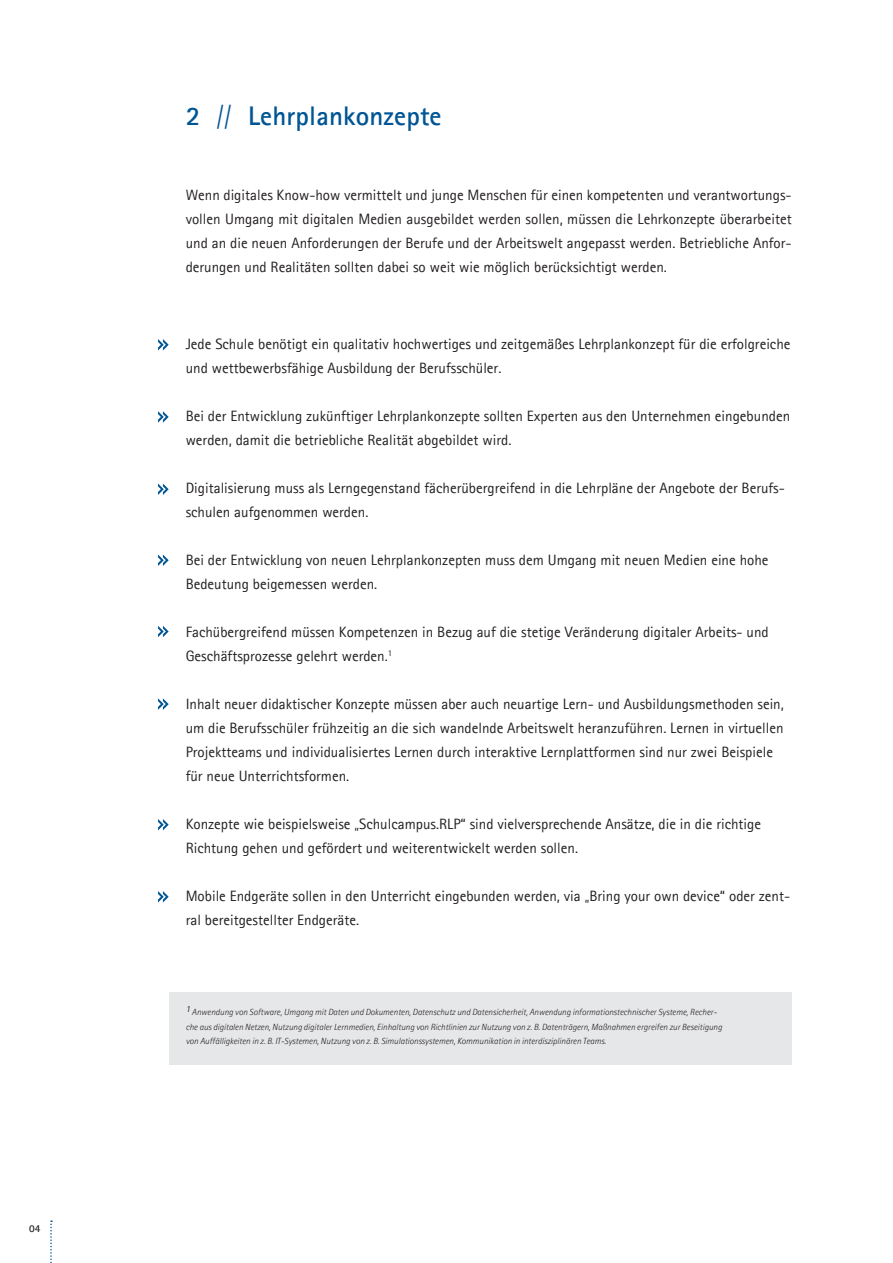
<style>
.page{position:relative;width:893px;height:1263px;background:#fff}
.page>*{position:absolute;margin:0;border:0;box-sizing:border-box;transform-origin:0 0}
.t1{font:700 27px "Agfa Rotis Sans Serif";letter-spacing:.005em;color:#005595}
.t2{font:15px/24px "Agfa Rotis Sans Serif";color:#231f20}
.t3{font:700 10.5px "Agfa Rotis Sans Serif";color:#231f20}
.t4{font:italic 300 9px/14.7px "Agfa Rotis Sans Serif";color:#231f20}
.s1{font-weight:300}
</style>
<div class="page">
<svg style="left:50px;top:1220px;width:2px;height:43px"></svg>
<svg style="left:158px;top:339px;width:11px;height:11px"></svg>
<svg style="left:158px;top:411px;width:11px;height:12px"></svg>
<svg style="left:158px;top:483px;width:11px;height:12px"></svg>
<svg style="left:158px;top:554px;width:11px;height:12px"></svg>
<svg style="left:158px;top:626px;width:11px;height:11px"></svg>
<svg style="left:158px;top:698px;width:11px;height:12px"></svg>
<svg style="left:158px;top:819px;width:11px;height:11px"></svg>
<svg style="left:158px;top:891px;width:11px;height:11px"></svg>
<div style="left:169px;top:992px;width:623px;height:73px;background:#e6e7e9"></div>
<p class="t3" style="left:29px;top:1222px;width:13px">04</p>
<p class="t1" style="left:186px;top:99px;width:257px">2 <span class="s1">//</span> Lehrplankonzepte</p>
<p class="t2" style="left:186px;top:183px;width:607px;text-align:justify">Wenn digitales Know-how vermittelt und junge Menschen für einen kompetenten und verantwortungs&shy;vollen Umgang mit digitalen Medien ausgebildet werden sollen, müssen die Lehrkonzepte überarbeitet und an die neuen Anforderungen der Berufe und der Arbeitswelt angepasst werden. Betriebliche Anfor&shy;derungen und Realitäten sollten dabei so weit wie möglich berücksichtigt werden.</p>
<p class="t2" style="left:186px;top:332px;width:606px">Jede Schule benötigt ein qualitativ hochwertiges und zeitgemäßes Lehrplankonzept für die erfolgreiche und wettbewerbsfähige Ausbildung der Berufsschüler.</p>
<p class="t2" style="left:186px;top:404px;width:606px">Bei der Entwicklung zukünftiger Lehrplankonzepte sollten Experten aus den Unternehmen eingebunden werden, damit die betriebliche Realität abgebildet wird.</p>
<p class="t2" style="left:186px;top:476px;width:601px">Digitalisierung muss als Lerngegenstand fächerübergreifend in die Lehrpläne der Angebote der Berufs&shy;schulen aufgenommen werden.</p>
<p class="t2" style="left:186px;top:548px;width:584px">Bei der Entwicklung von neuen Lehrplankonzepten muss dem Umgang mit neuen Medien eine hohe<br>Bedeutung beigemessen werden.</p>
<p class="t2" style="left:186px;top:620px;width:585px">Fachübergreifend müssen Kompetenzen in Bezug auf die stetige Veränderung digitaler Arbeits- und<br>Geschäftsprozesse gelehrt werden.<sup>1</sup></p>
<p class="t2" style="left:186px;top:692px;width:600px">Inhalt neuer didaktischer Konzepte müssen aber auch neuartige Lern- und Ausbildungsmethoden sein, um die Berufsschüler frühzeitig an die sich wandelnde Arbeitswelt heranzuführen. Lernen in virtuellen Projektteams und individualisiertes Lernen durch interaktive Lernplattformen sind nur zwei Beispiele für neue Unterrichtsformen.</p>
<p class="t2" style="left:186px;top:812px;width:577px">Konzepte wie beispielsweise „Schulcampus.RLP“ sind vielversprechende Ansätze, die in die richtige<br>Richtung gehen und gefördert und weiterentwickelt werden sollen.</p>
<p class="t2" style="left:186px;top:884px;width:606px">Mobile Endgeräte sollen in den Unterricht eingebunden werden, via „Bring your own device“ oder zent&shy;ral bereitgestellter Endgeräte.</p>
<p class="t4" style="left:186px;top:1004px;width:538px"><sup>1</sup> Anwendung von Software, Umgang mit Daten und Dokumenten, Datenschutz und Datensicherheit, Anwendung informationstechnischer Systeme, Recher&shy;che aus digitalen Netzen, Nutzung digitaler Lernmedien, Einhaltung von Richtlinien zur Nutzung von z. B. Datenträgern, Maßnahmen ergreifen zur Beseitigung von Auffälligkeiten in z. B. IT-Systemen, Nutzung von z. B. Simulationssystemen, Kommunikation in interdisziplinären Teams.</p>
</div>
